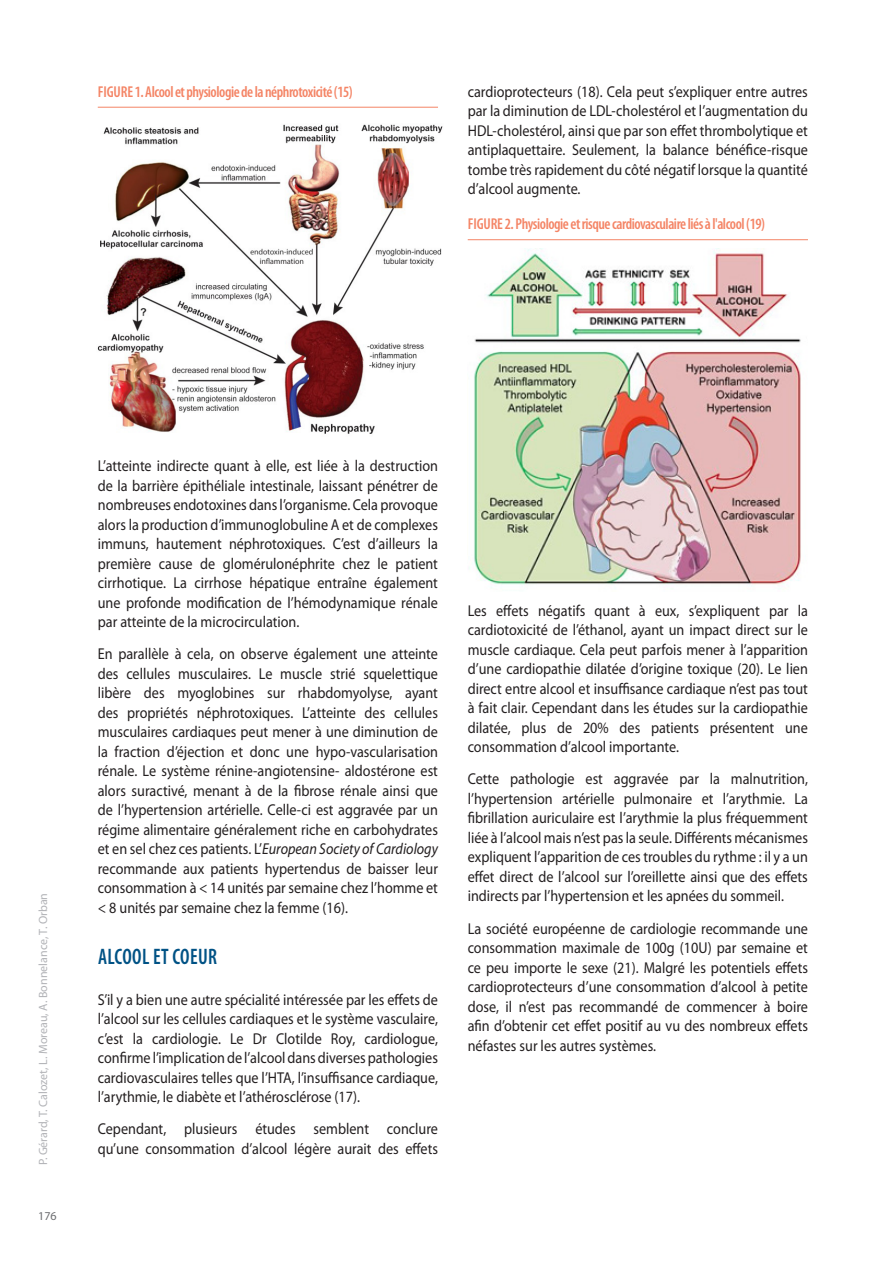
<style>
.page{position:relative;width:893px;height:1263px;background:#fff}
.page>*{position:absolute;margin:0;border:0;box-sizing:border-box;transform-origin:0 0}
.TITRE_-_01_new{font:600 condensed 22.5px "Myriad Pro";letter-spacing:.02em;color:#005285;scale:.9 1}
.TEXTE_NORMAL{font:15.75px/19.5px "Myriad Pro";color:#231f20;text-align:justify;scale:.9 1}
.t1{font:600 condensed 15.75px "Myriad Pro";letter-spacing:-.03em;color:#f48465}
.t2{font:12px "Myriad Pro";color:#b2b3b7}
.t3{font:12px "Myriad Pro";color:#6c6d70}
.s1{font-style:italic}
</style>
<div class="page">
<img style="left:97px;top:124px;width:346px;height:310px">
<img style="left:469px;top:249px;width:332px;height:339px">
<hr style="left:98px;top:107px;width:340px;height:1px;background:#f48465">
<hr style="left:468px;top:239px;width:340px;height:1px;background:#f48465">
<hr style="left:892px;top:244px;width:1px;height:566px;background:#00aeef">
<hr style="left:892px;top:320px;width:1px;height:148px;background:#fff">
<p class="t1" style="left:98px;top:83px;width:256px">FIGURE 1. Alcool et physiologie de la néphrotoxicité (15)</p>
<p class="TEXTE_NORMAL" style="left:468px;top:82px;width:379px">cardioprotecteurs (18). Cela peut s’expliquer entre autres par la diminution de LDL-cholestérol et l’augmentation du HDL-cholestérol, ainsi que par son effet thrombolytique et antiplaquettaire. Seulement, la balance bénéfice-risque tombe très rapidement du côté négatif lorsque la quantité d’alcool augmente.</p>
<p class="t1" style="left:468px;top:216px;width:299px">FIGURE 2. Physiologie et risque cardiovasculaire liés à l'alcool (19)</p>
<p class="t2" style="left:37px;top:1165px;width:274px;rotate:-90deg">P. Gérard, T. Calozet, L. Moreau, A. Bonnelance, T. Orban</p>
<p class="t3" style="left:38px;top:1210px;width:20px">176</p>
<p class="TEXTE_NORMAL" style="left:98px;top:456px;width:379px">L’atteinte indirecte quant à elle, est liée à la destruction de la barrière épithéliale intestinale, laissant pénétrer de nombreuses endotoxines dans l’organisme. Cela provoque alors la production d’immunoglobuline A et de complexes immuns, hautement néphrotoxiques. C’est d’ailleurs la première cause de glomérulonéphrite chez le patient cirrhotique. La cirrhose hépatique entraîne également une profonde modification de l’hémodynamique rénale par atteinte de la microcirculation.</p>
<p class="TEXTE_NORMAL" style="left:98px;top:645px;width:379px">En parallèle à cela, on observe également une atteinte des cellules musculaires. Le muscle strié squelettique libère des myoglobines sur rhabdomyolyse, ayant des propriétés néphrotoxiques. L’atteinte des cellules musculaires cardiaques peut mener à une diminution de la fraction d’éjection et donc une hypo-vascularisation rénale. Le système rénine-angiotensine- aldostérone est alors suractivé, menant à de la fibrose rénale ainsi que de l’hypertension artérielle. Celle-ci est aggravée par un régime alimentaire généralement riche en carbohydrates et en sel chez ces patients. L’<span class="s1">European Society of Cardiology </span>recommande aux patients hypertendus de baisser leur consommation à &lt; 14 unités par semaine chez l’homme et &lt; 8 unités par semaine chez la femme (16).</p>
<p class="TITRE_-_01_new" style="left:98px;top:944px;width:134px">ALCOOL ET COEUR</p>
<p class="TEXTE_NORMAL" style="left:98px;top:990px;width:379px">S’il y a bien une autre spécialité intéressée par les effets de l’alcool sur les cellules cardiaques et le système vasculaire, c’est la cardiologie. Le Dr Clotilde Roy, cardiologue, confirme l’implication de l’alcool dans diverses pathologies cardiovasculaires telles que l’HTA, l’insuffisance cardiaque, l’arythmie, le diabète et l’athérosclérose (17).</p>
<p class="TEXTE_NORMAL" style="left:98px;top:1120px;width:379px">Cependant, plusieurs études semblent conclure qu’une consommation d’alcool légère aurait des effets</p>
<p class="TEXTE_NORMAL" style="left:468px;top:601px;width:380px">Les effets négatifs quant à eux, s’expliquent par la cardiotoxicité de l’éthanol, ayant un impact direct sur le muscle cardiaque. Cela peut parfois mener à l’apparition d’une cardiopathie dilatée d’origine toxique (20). Le lien direct entre alcool et insuffisance cardiaque n’est pas tout à fait clair. Cependant dans les études sur la cardiopathie dilatée, plus de 20% des patients présentent une consommation d’alcool importante.</p>
<p class="TEXTE_NORMAL" style="left:468px;top:770px;width:380px">Cette pathologie est aggravée par la malnutrition, l’hypertension artérielle pulmonaire et l’arythmie. La fibrillation auriculaire est l’arythmie la plus fréquemment liée à l’alcool mais n’est pas la seule. Différents mécanismes expliquent l’apparition de ces troubles du rythme : il y a un effet direct de l’alcool sur l’oreillette ainsi que des effets indirects par l’hypertension et les apnées du sommeil.</p>
<p class="TEXTE_NORMAL" style="left:468px;top:919px;width:380px">La société européenne de cardiologie recommande une consommation maximale de 100g (10U) par semaine et ce peu importe le sexe (21). Malgré les potentiels effets cardioprotecteurs d’une consommation d’alcool à petite dose, il n’est pas recommandé de commencer à boire afin d’obtenir cet effet positif au vu des nombreux effets néfastes sur les autres systèmes.</p>
</div>
